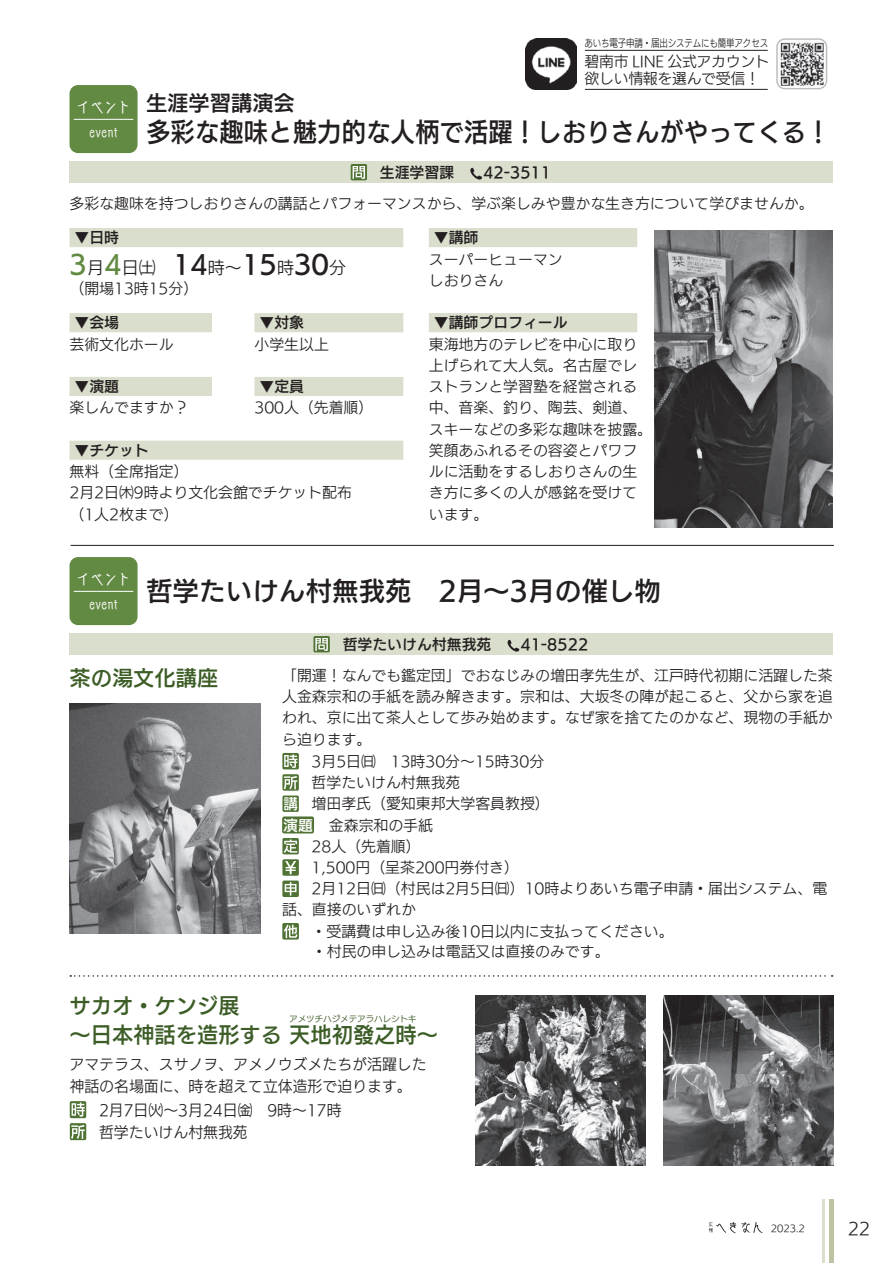
<style>
.page{position:relative;width:893px;height:1263px;background:#fff}
.page>*{position:absolute;margin:0;border:0;box-sizing:border-box;transform-origin:0 0}
.t1{font:26.55px "UD Kakugo Small Pr 6 DB";color:#231f20;scale:.92 1}
.t2{font:26.55px "UD Kakugo Small Pr 6 DB";color:#231f20}
.t3{font:22.05px/28.8px "UD Kakugo Small Pr 6 DB";color:#3d5d27}
.t4{font:21.3px "UD Kakugo Small Pr 6 DB";color:#231f20}
.t5{font:21.3px "UD Kakugo Small Pr 6 DB";color:#3d5d27}
.t6{font:16.95px "UD Kakugo Small Pr 6 R";color:#231f20}
.t7{font:15.45px "UD Kakugo Small Pr 6 R";color:#231f20}
.t8{font:14.85px/21.3px "UD Kakugo Small Pr 6 R";color:#231f20}
.t9{font:14.85px "UD Kakugo Small Pr 6 N DB";color:#231f20}
.t10{font:14.85px/17px "UD Kakugo Small Pr 6 R";letter-spacing:-.02em;color:#231f20}
.t11{font:14.85px "Lyra Std DB";letter-spacing:-.1em;color:#fff}
.t12{font:12.75px "Lyra Std DB";color:#fff}
.t13{font:10.65px "UD Kakugo Small Pr 6 R";letter-spacing:-.02em;color:#231f20;scale:.8 1}
.t14{font:9.6px "UD Kakugo Small Pr 6 R";color:#231f20}
.t15{font:8.55px "UD Kakugo Small Pr 6 DB";color:#3d5d27}
.s1{font-family:"UD Kakugo Small Pr 6 DB";font-size:25.5px;color:#638a42}
.s2{font-family:"UD Kakugo Small Pr 6 DB";font-size:25.5px}
.s3{font-family:"UD Kakugo Small Pr 6 DB";color:#fff}
</style>
<div class="page">
<div style="left:70px;top:85px;width:68px;height:68px;background:#638a42;border-radius:9px"></div>
<hr style="left:74px;top:119px;width:59px;height:1px;background:#fff">
<div style="left:69px;top:162px;width:763px;height:21px;background:#dadecc"></div>
<svg style="left:351px;top:164px;width:16px;height:16px"></svg>
<svg style="left:353px;top:166px;width:12px;height:13px"></svg>
<svg style="left:470px;top:168px;width:12px;height:12px"></svg>
<div style="left:70px;top:557px;width:68px;height:68px;background:#638a42;border-radius:9px"></div>
<hr style="left:74px;top:591px;width:59px;height:1px;background:#fff">
<div style="left:69px;top:634px;width:763px;height:21px;background:#dadecc"></div>
<div style="left:313px;top:636px;width:17px;height:16px;background:#507335;border-radius:2px"></div>
<svg style="left:315px;top:638px;width:13px;height:13px"></svg>
<svg style="left:507px;top:640px;width:12px;height:12px"></svg>
<div style="left:70px;top:228px;width:333px;height:19px;background:#dadecc"></div>
<div style="left:70px;top:313px;width:142px;height:19px;background:#dadecc"></div>
<div style="left:70px;top:377px;width:142px;height:19px;background:#dadecc"></div>
<div style="left:70px;top:441px;width:333px;height:19px;background:#dadecc"></div>
<div style="left:429px;top:228px;width:208px;height:19px;background:#dadecc"></div>
<div style="left:429px;top:313px;width:208px;height:19px;background:#dadecc"></div>
<div style="left:282px;top:753px;width:17px;height:16px;background:#507335;border-radius:2px"></div>
<svg style="left:284px;top:754px;width:13px;height:14px"></svg>
<div style="left:282px;top:774px;width:17px;height:17px;background:#507335;border-radius:2px"></div>
<svg style="left:284px;top:776px;width:13px;height:13px"></svg>
<svg style="left:282px;top:795px;width:17px;height:17px"></svg>
<svg style="left:284px;top:797px;width:13px;height:13px"></svg>
<div style="left:282px;top:816px;width:32px;height:17px;background:#507335;border-radius:2px"></div>
<div style="left:282px;top:838px;width:17px;height:16px;background:#507335;border-radius:2px"></div>
<svg style="left:284px;top:839px;width:13px;height:14px"></svg>
<div style="left:282px;top:859px;width:17px;height:17px;background:#507335;border-radius:2px"></div>
<svg style="left:285px;top:861px;width:11px;height:13px"></svg>
<svg style="left:282px;top:880px;width:17px;height:17px"></svg>
<svg style="left:285px;top:882px;width:11px;height:13px"></svg>
<div style="left:282px;top:923px;width:17px;height:16px;background:#507335;border-radius:2px"></div>
<svg style="left:284px;top:925px;width:13px;height:13px"></svg>
<svg style="left:70px;top:1101px;width:16px;height:17px"></svg>
<svg style="left:72px;top:1103px;width:13px;height:13px"></svg>
<div style="left:70px;top:1123px;width:16px;height:17px;background:#507335;border-radius:2px"></div>
<svg style="left:71px;top:1125px;width:14px;height:14px"></svg>
<div style="left:254px;top:313px;width:149px;height:19px;background:#dadecc"></div>
<div style="left:254px;top:377px;width:149px;height:19px;background:#dadecc"></div>
<img style="left:70px;top:704px;width:191px;height:229px">
<img style="left:475px;top:995px;width:170px;height:170px">
<img style="left:663px;top:995px;width:170px;height:170px">
<img style="left:654px;top:230px;width:179px;height:297px">
<hr style="left:71px;top:545px;width:763px;height:1px;background:#231f20">
<svg style="left:70px;top:975px;width:763px;height:2px"></svg>
<hr style="left:585px;top:50px;width:183px;height:1px;background:#231f20">
<hr style="left:585px;top:89px;width:183px;height:1px;background:#231f20">
<svg style="left:776px;top:38px;width:51px;height:51px"></svg>
<img style="left:778px;top:40px;width:47px;height:47px">
<img style="left:525px;top:38px;width:51px;height:51px">
<svg style="left:709px;top:1222px;width:54px;height:11px"></svg>
<hr style="left:829px;top:1199px;width:4px;height:64px;background:#bcc4a3">
<hr style="left:823px;top:1199px;width:2px;height:64px;background:#dadecc">
<p class="t11" style="left:76px;top:96px;width:57px">イベント</p>
<p class="t12" style="left:89px;top:122px;width:30px">event</p>
<p class="t13" style="left:585px;top:37px;width:231px">あいち電子申請・届出システムにも簡単アクセス</p>
<p class="t10" style="left:585px;top:53px;width:187px">碧南市 LINE 公式アカウント欲しい情報を選んで受信！</p>
<h3 class="t4" style="left:146px;top:91px;width:150px">生涯学習講演会</h3>
<h1 class="t1" style="left:146px;top:118px;width:746px">多彩な趣味と魅力的な人柄で活躍！しおりさんがやってくる！</h1>
<p class="t9" style="left:380px;top:164px;width:173px">生涯学習課　 42-3511</p>
<p class="t8" style="left:70px;top:193px;width:746px">多彩な趣味を持つしおりさんの講話とパフォーマンスから、学ぶ楽しみや豊かな生き方について学びませんか。</p>
<p class="t9" style="left:74px;top:229px;width:46px">▼日時</p>
<p class="t6" style="left:70px;top:258px;width:278px"><span class="s1">3</span>月<span class="s1">4</span>日㈯　<span class="s2">14</span>時～<span class="s2">15</span>時<span class="s2">30</span>分</p>
<p class="t8" style="left:70px;top:278px;width:130px">（開場13時15分）</p>
<p class="t9" style="left:74px;top:314px;width:46px">▼会場</p>
<p class="t8" style="left:70px;top:334px;width:106px">芸術文化ホール</p>
<p class="t9" style="left:74px;top:378px;width:46px">▼演題</p>
<p class="t8" style="left:70px;top:398px;width:121px">楽しんでますか？</p>
<p class="t9" style="left:74px;top:442px;width:76px">▼チケット</p>
<p class="t8" style="left:70px;top:461px;width:284px">無料（全席指定）<br>2月2日㈭9時より文化会館でチケット配布（1人2枚まで）</p>
<p class="t9" style="left:259px;top:315px;width:46px">▼対象</p>
<p class="t8" style="left:254px;top:334px;width:76px">小学生以上</p>
<p class="t9" style="left:259px;top:378px;width:46px">▼定員</p>
<p class="t8" style="left:254px;top:398px;width:120px">300人（先着順）</p>
<p class="t9" style="left:434px;top:229px;width:46px">▼講師</p>
<p class="t8" style="left:429px;top:249px;width:135px">スーパーヒューマンしおりさん</p>
<p class="t9" style="left:434px;top:314px;width:135px">▼講師プロフィール</p>
<p class="t8" style="left:429px;top:334px;width:225px">東海地方のテレビを中心に取り上げられて大人気。名古屋でレストランと学習塾を経営される中、音楽、釣り、陶芸、剣道、スキーなどの多彩な趣味を披露。笑顔あふれるその容姿とパワフルに活動をするしおりさんの生き方に多くの人が感銘を受けています。</p>
<p class="t11" style="left:76px;top:568px;width:57px">イベント</p>
<p class="t12" style="left:89px;top:594px;width:30px">event</p>
<h1 class="t2" style="left:146px;top:576px;width:516px">哲学たいけん村無我苑　2月～3月の催し物</h1>
<p class="t9" style="left:343px;top:636px;width:247px">哲学たいけん村無我苑　 41-8522</p>
<p class="t8" style="left:282px;top:665px;width:552px">「開運！なんでも鑑定団」でおなじみの増田孝先生が、江戸時代初期に活躍した茶</p>
<p class="t8" style="left:282px;top:686px;width:552px">人金森宗和の手紙を読み解きます。宗和は、大坂冬の陣が起こると、父から家を追</p>
<p class="t8" style="left:282px;top:707px;width:552px">われ、京に出て茶人として歩み始めます。なぜ家を捨てたのかなど、現物の手紙か</p>
<p class="t8" style="left:282px;top:729px;width:91px">ら迫ります。</p>
<p class="t8" style="left:312px;top:751px;width:234px">3月5日㈰　13時30分～15時30分</p>
<p class="t8" style="left:312px;top:772px;width:150px">哲学たいけん村無我苑</p>
<p class="t8" style="left:312px;top:794px;width:240px">増田孝氏（愛知東邦大学客員教授）</p>
<p class="t8" style="left:283px;top:815px;width:151px"><span class="s3">演題</span> 金森宗和の手紙</p>
<p class="t8" style="left:312px;top:836px;width:125px">28人（先着順）　</p>
<p class="t8" style="left:312px;top:857px;width:209px">1,500円（呈茶200円券付き）</p>
<p class="t8" style="left:312px;top:879px;width:517px">2月12日㈰（村民は2月5日㈰）10時よりあいち電子申請・届出システム、電</p>
<p class="t8" style="left:282px;top:899px;width:135px">話、直接のいずれか</p>
<p class="t8" style="left:282px;top:922px;width:393px;line-height:20.2px;text-indent:30px">・受講費は申し込み後10日以内に支払ってください。　　・村民の申し込みは電話又は直接のみです。</p>
<h2 class="t3" style="left:70px;top:992px;width:367px">サカオ・ケンジ展　<br>〜日本神話を造形する 天地初發之時〜</h2>
<h3 class="t5" style="left:70px;top:666px;width:150px">茶の湯文化講座</h3>
<p class="t15" style="left:289px;top:1014px;width:129px">アメツチハジメテアラハレシトキ</p>
<p class="t7" style="left:70px;top:1056px;width:359px">アマテラス、スサノヲ、アメノウズメたちが活躍した</p>
<p class="t7" style="left:70px;top:1078px;width:344px">神話の名場面に、時を超えて立体造形で迫ります。</p>
<p class="t7" style="left:99px;top:1101px;width:244px">2月7日㈫～3月24日㈮　9時～17時</p>
<p class="t7" style="left:99px;top:1123px;width:150px">哲学たいけん村無我苑</p>
<p class="t14" style="left:771px;top:1223px;width:36px">2023.2</p>
<p class="t6" style="left:848px;top:1220px;width:24px">22</p>
</div>
